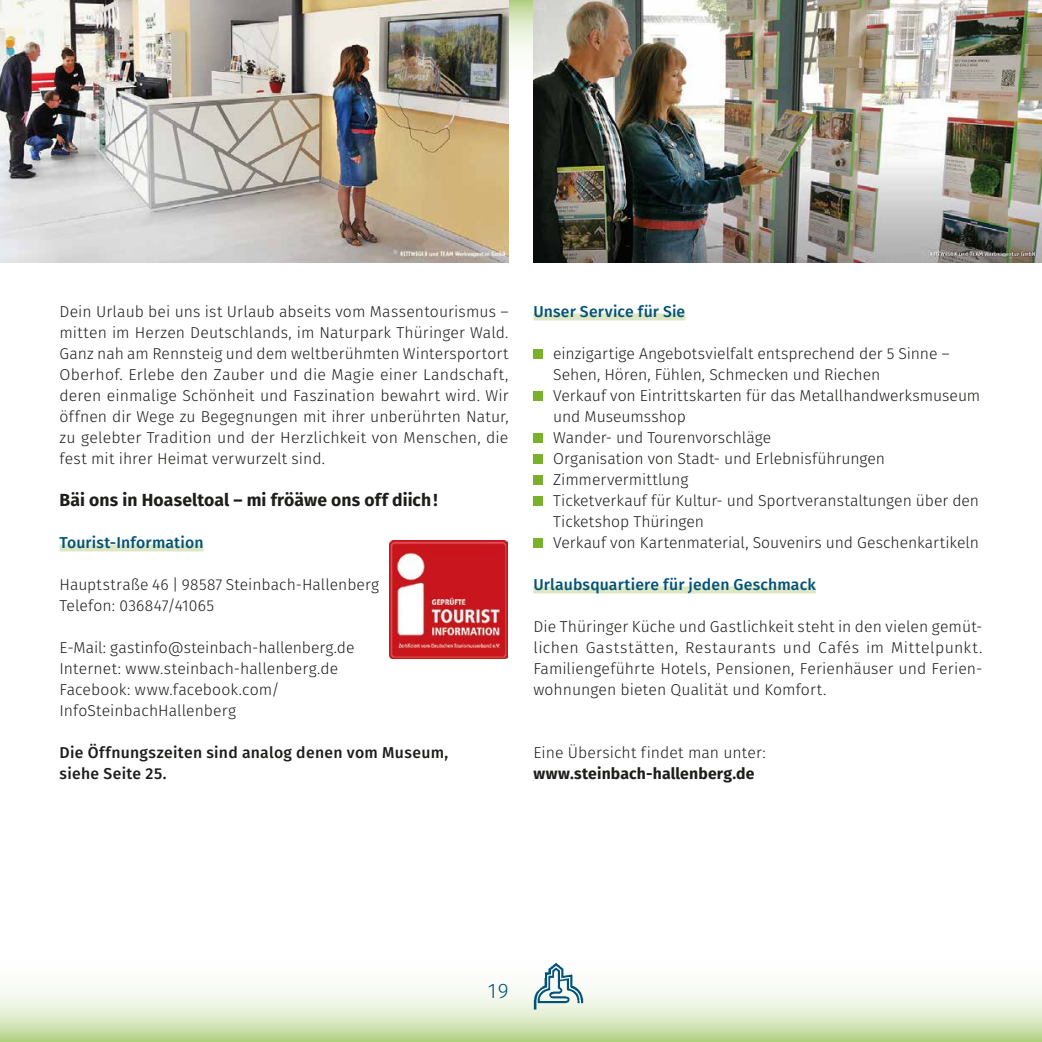
<style>
.page{position:relative;width:1042px;height:1042px;background:#fff}
.page>*{position:absolute;margin:0;border:0;box-sizing:border-box;transform-origin:0 0}
.t1{font:300 21px "Fira Sans";color:#00527b}
.t2{font:700 17.5px "Fira Sans";letter-spacing:.005em;color:#1d1d1b}
.t3{font:300 15.75px/21px "Fira Sans";color:#1d1d1b}
.t4{font:500 15.75px "Fira Sans";letter-spacing:.01em;color:#00527b}
.t5{font:500 15.75px/21px "Fira Sans";letter-spacing:.02em;color:#1d1d1b}
.t6{font:700 15.75px "Fira Sans";letter-spacing:.01em;color:#1d1d1b}
</style>
<div class="page">
<svg style="left:0;top:989px;width:1042px;height:53px"></svg>
<svg style="left:508px;top:0;width:25px;height:103px"></svg>
<img style="left:533px;top:962px;width:50px;height:47px">
<div style="left:60px;top:544px;width:143px;height:7px;background:#dde7c4"></div>
<div style="left:533px;top:313px;width:152px;height:7px;background:#dde7c4"></div>
<div style="left:533px;top:586px;width:283px;height:7px;background:#dde7c4"></div>
<div style="left:533px;top:349px;width:10px;height:10px;background:#7bb02a"></div>
<div style="left:533px;top:391px;width:10px;height:10px;background:#7bb02a"></div>
<div style="left:533px;top:433px;width:10px;height:10px;background:#7bb02a"></div>
<div style="left:533px;top:454px;width:10px;height:10px;background:#7bb02a"></div>
<div style="left:533px;top:475px;width:10px;height:10px;background:#7bb02a"></div>
<div style="left:533px;top:496px;width:10px;height:10px;background:#7bb02a"></div>
<div style="left:533px;top:538px;width:10px;height:10px;background:#7bb02a"></div>
<img style="left:0;top:0;width:508px;height:263px">
<img style="left:533px;top:0;width:509px;height:263px">
<img style="left:389px;top:541px;width:118px;height:118px">
<p class="t3" style="left:60px;top:301px;width:450px;text-align:justify">Dein Urlaub bei uns ist Urlaub abseits vom Massentourismus – mitten im Herzen Deutschlands, im Naturpark Thüringer Wald.<br>Ganz nah am Rennsteig und dem weltberühmten Wintersportort Oberhof. Erlebe den Zauber und die Magie einer Landschaft, deren einmalige Schönheit und Faszination bewahrt wird. Wir öffnen dir Wege zu Begegnungen mit ihrer unberührten Natur, zu gelebter Tradition und der Herzlichkeit von Menschen, die fest mit ihrer Heimat verwurzelt sind.</p>
<p class="t2" style="left:60px;top:485px;width:379px">Bäi ons in Hoaseltoal – mi fröäwe ons off diich!</p>
<p class="t4" style="left:60px;top:530px;width:145px">Tourist-Information</p>
<p class="t3" style="left:60px;top:574px;width:321px">Hauptstraße 46 | 98587 Steinbach-Hallenberg<br>Telefon: 036847/41065</p>
<p class="t3" style="left:60px;top:637px;width:296px">E-Mail: gastinfo@steinbach-hallenberg.de Internet: www.steinbach-hallenberg.de Facebook: www.facebook.com/ InfoSteinbachHallenberg</p>
<p class="t5" style="left:60px;top:741px;width:390px">Die Öffnungszeiten sind analog denen vom Museum, siehe Seite 25.</p>
<p class="t4" style="left:533px;top:299px;width:153px">Unser Service für Sie</p>
<p class="t3" style="left:553px;top:343px;width:428px">einzigartige Angebotsvielfalt entsprechend der 5 Sinne – Sehen, Hören, Fühlen, Schmecken und Riechen<br>Verkauf von Eintrittskarten für das Metallhandwerksmuseum und Museumsshop<br>Wander- und Tourenvorschläge<br>Organisation von Stadt- und Erlebnisführungen Zimmervermittlung<br>Ticketverkauf für Kultur- und Sportveranstaltungen über den Ticketshop Thüringen<br>Verkauf von Kartenmaterial, Souvenirs und Geschenkartikeln</p>
<p class="t4" style="left:533px;top:572px;width:284px">Urlaubsquartiere für jeden Geschmack</p>
<p class="t3" style="left:533px;top:616px;width:450px;text-align:justify">Die Thüringer Küche und Gastlichkeit steht in den vielen gemüt&shy;lichen Gaststätten, Restaurants und Cafés im Mittelpunkt.<br>Familiengeführte Hotels, Pensionen, Ferienhäuser und Ferien&shy;wohnungen bieten Qualität und Komfort.</p>
<p class="t3" style="left:533px;top:742px;width:234px">Eine Übersicht findet man unter:</p>
<p class="t6" style="left:533px;top:760px;width:223px">www.steinbach-hallenberg.de</p>
<h1 class="t1" style="left:488px;top:975px;width:22px">19</h1>
</div>
